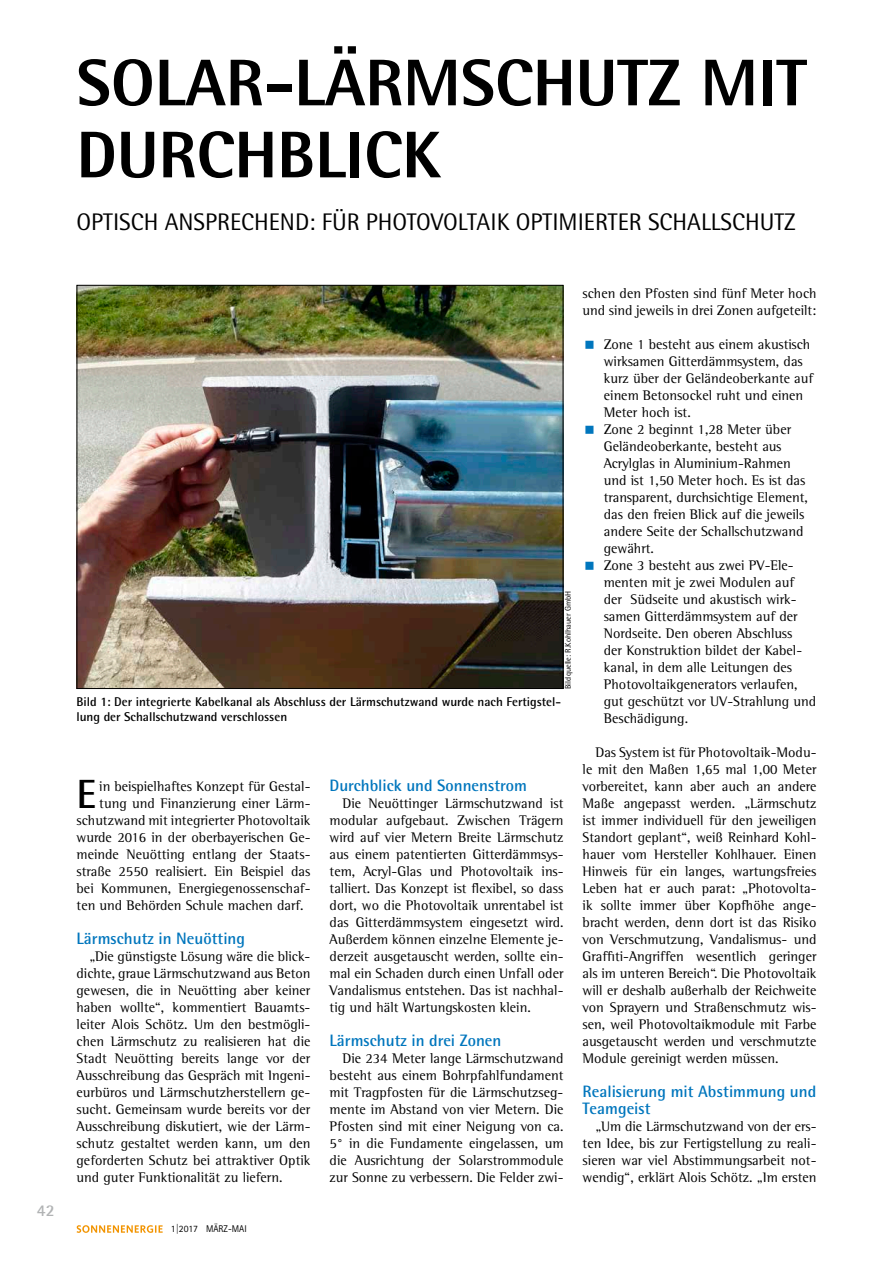
<style>
.page{position:relative;width:893px;height:1263px;background:#fff}
.page>*{position:absolute;margin:0;border:0;box-sizing:border-box;transform-origin:0 0}
.t1{font:800 66px/72px "Rotis Semi Sans Std";color:#000}
.t2{font:700 40.8px "Rotis Semi Sans Std";color:#000}
.t3{font:24px "Rotis Semi Sans Std";color:#000}
.t4{font:700 16.5px/17px "Rotis Semi Sans Std";color:#0076bd}
.t5{font:700 16.5px "Rotis Semi Sans Std";color:#b1b3b4}
.t6{font:14.25px/17px "Rotis Semi Serif Std";color:#000;text-align:justify}
.t7{font:700 12.75px/15px "Rotis Semi Sans Std";color:#000}
.t8{font:9.75px "Rotis Sans Serif Std";color:#000}
.t9{font:8.25px "Rotis Semi Sans Std";color:#000}
</style>
<div class="page">
<svg style="left:77px;top:1225px;width:86px;height:8px"></svg>
<img style="left:79px;top:287px;width:482px;height:400px">
<h1 class="t1" style="left:77px;top:46px;width:732px">SOLAR-LÄRMSCHUTZ MIT<br>DURCHBLICK</h1>
<h3 class="t3" style="left:77px;top:207px;width:721px">OPTISCH ANSPRECHEND: FÜR PHOTOVOLTAIK OPTIMIERTER SCHALLSCHUTZ</h3>
<p class="t5" style="left:37px;top:1200px;width:19px">42</p>
<p class="t9" style="left:563px;top:689px;width:99px;rotate:-90deg">Bildquelle: R.Kohlhauer GmbH</p>
<p class="t7" style="left:76px;top:694px;width:486px">Bild 1: Der integrierte Kabelkanal als Abschluss der Lärmschutzwand wurde nach Fertigstel&shy;lung der Schallschutzwand verschlossen</p>
<h2 class="t2" style="left:77px;top:769px;width:21px">E</h2>
<p class="t6" style="left:99px;top:778px;width:213px">in beispielhaftes Konzept für Gestal-</p>
<p class="t6" style="left:99px;top:795px;width:213px">tung und Finanzierung einer Lärm-</p>
<p class="t6" style="left:77px;top:812px;width:235px">schutzwand mit integrierter Photovoltaik</p>
<p class="t6" style="left:77px;top:829px;width:235px">wurde 2016 in der oberbayerischen Ge-</p>
<p class="t6" style="left:77px;top:846px;width:235px">meinde Neuötting entlang der Staats-</p>
<p class="t6" style="left:77px;top:863px;width:235px">straße 2550 realisiert. Ein Beispiel das</p>
<p class="t6" style="left:77px;top:880px;width:235px">bei Kommunen, Energiegenossenschaf-</p>
<p class="t6" style="left:77px;top:897px;width:229px">ten und Behörden Schule machen darf.</p>
<p class="t4" style="left:77px;top:930px;width:170px">Lärmschutz in Neuötting</p>
<p class="t6" style="left:77px;top:948px;width:235px;text-indent:13px">„Die günstigste Lösung wäre die blick&shy;dichte, graue Lärmschutzwand aus Beton gewesen, die in Neuötting aber keiner haben wollte“, kommentiert Bauamts&shy;leiter Alois Schötz. Um den bestmögli&shy;chen Lärmschutz zu realisieren hat die Stadt Neuötting bereits lange vor der Ausschreibung das Gespräch mit Ingeni&shy;eurbüros und Lärmschutzherstellern ge&shy;sucht. Gemeinsam wurde bereits vor der Ausschreibung diskutiert, wie der Lärm&shy;schutz gestaltet werden kann, um den geforderten Schutz bei attraktiver Optik und guter Funktionalität zu liefern.</p>
<p class="t4" style="left:330px;top:777px;width:199px">Durchblick und Sonnenstrom</p>
<p class="t6" style="left:330px;top:795px;width:235px;text-indent:13px">Die Neuöttinger Lärmschutzwand ist modular aufgebaut. Zwischen Trägern wird auf vier Metern Breite Lärmschutz aus einem patentierten Gitterdämmsys&shy;tem, Acryl-Glas und Photovoltaik ins&shy;talliert. Das Konzept ist flexibel, so dass dort, wo die Photovoltaik unrentabel ist das Gitterdämmsystem eingesetzt wird.<br>Außerdem können einzelne Elemente je&shy;derzeit ausgetauscht werden, sollte ein&shy;mal ein Schaden durch einen Unfall oder Vandalismus entstehen. Das ist nachhal&shy;tig und hält Wartungskosten klein.</p>
<p class="t4" style="left:330px;top:1032px;width:173px">Lärmschutz in drei Zonen</p>
<p class="t6" style="left:330px;top:1050px;width:235px;text-indent:13px">Die 234 Meter lange Lärmschutzwand besteht aus einem Bohrpfahlfundament mit Tragpfosten für die Lärmschutzseg&shy;mente im Abstand von vier Metern. Die Pfosten sind mit einer Neigung von ca.<br>5° in die Fundamente eingelassen, um die Ausrichtung der Solarstrommodule zur Sonne zu verbessern. Die Felder zwi-</p>
<p class="t6" style="left:583px;top:284px;width:235px">schen den Pfosten sind fünf Meter hoch und sind jeweils in drei Zonen aufgeteilt:</p>
<p class="t6" style="left:604px;top:335px;width:214px;text-align:left">Zone 1 besteht aus einem akustisch wirksamen Gitterdämmsystem, das kurz über der Geländeoberkante auf einem Betonsockel ruht und einen<br>Meter hoch ist.<br>Zone 2 beginnt 1,28 Meter über<br>Geländeoberkante, besteht aus<br>Acrylglas in Aluminium-Rahmen und ist 1,50 Meter hoch. Es ist das transparent, durchsichtige Element, das den freien Blick auf die jeweils andere Seite der Schallschutzwand gewährt.<br>Zone 3 besteht aus zwei PV-Ele&shy;menten mit je zwei Modulen auf<br>der Südseite und akustisch wirk&shy;samen Gitterdämmsystem auf der<br>Nordseite. Den oberen Abschluss<br>der Konstruktion bildet der Kabel&shy;kanal, in dem alle Leitungen des<br>Photovoltaikgenerators verlaufen, gut geschützt vor UV-Strahlung und<br>Beschädigung.</p>
<p class="t6" style="left:583px;top:744px;width:235px;text-indent:13px">Das System ist für Photovoltaik-Modu&shy;le mit den Maßen 1,65 mal 1,00 Meter vorbereitet, kann aber auch an andere Maße angepasst werden. „Lärmschutz ist immer individuell für den jeweiligen Standort geplant“, weiß Reinhard Kohl&shy;hauer vom Hersteller Kohlhauer. Einen Hinweis für ein langes, wartungsfreies Leben hat er auch parat: „Photovolta&shy;ik sollte immer über Kopfhöhe ange&shy;bracht werden, denn dort ist das Risiko von Verschmutzung, Vandalismus- und Graffiti-Angriffen wesentlich geringer als im unteren Bereich“. Die Photovoltaik will er deshalb außerhalb der Reichweite von Sprayern und Straßenschmutz wis&shy;sen, weil Photovoltaikmodule mit Farbe ausgetauscht werden und verschmutzte Module gereinigt werden müssen.</p>
<p class="t4" style="left:583px;top:1083px;width:235px">Realisierung mit Abstimmung und<br>Teamgeist</p>
<p class="t6" style="left:583px;top:1118px;width:235px;text-indent:13px">„Um die Lärmschutzwand von der ers&shy;ten Idee, bis zur Fertigstellung zu reali&shy;sieren war viel Abstimmungsarbeit not&shy;wendig“, erklärt Alois Schötz. „Im ersten</p>
<p class="t8" style="left:171px;top:1223px;width:77px">1|2017 MÄRZ-MAI</p>
</div>
